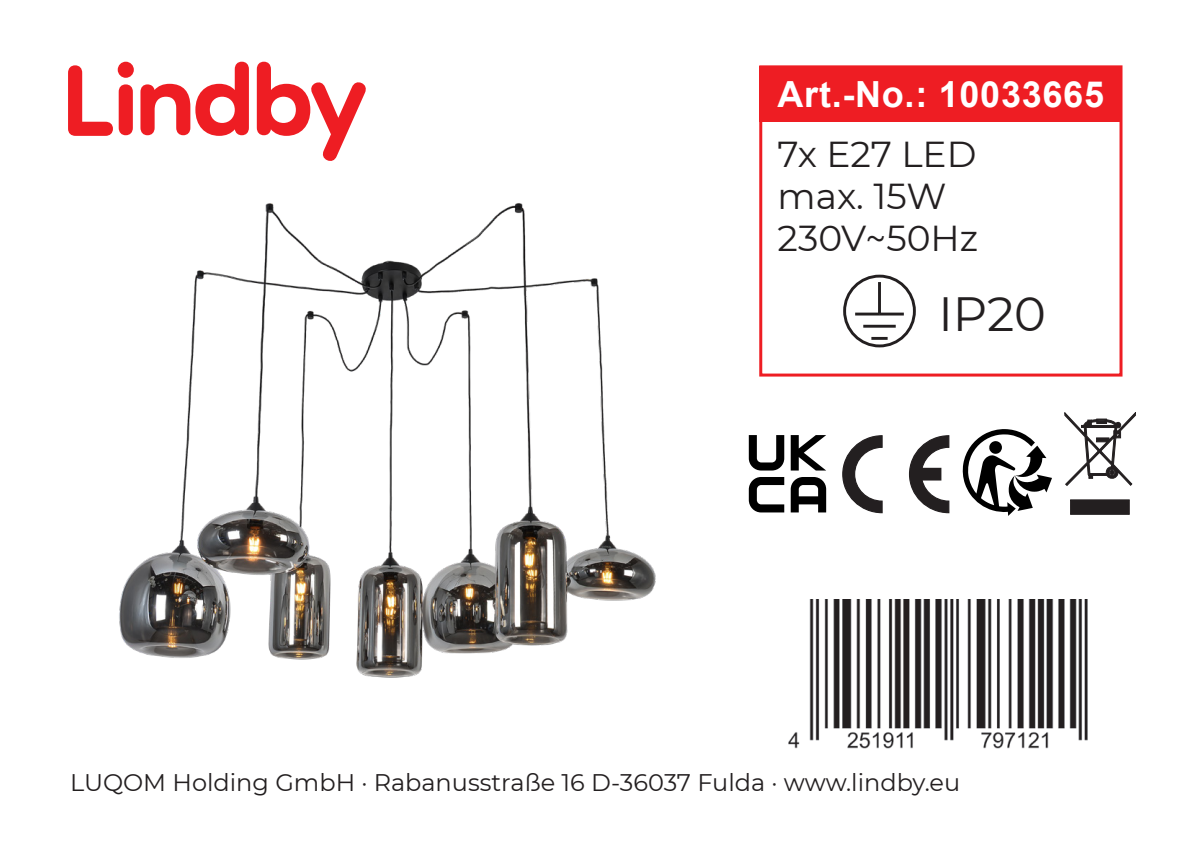
<style>
.page{position:relative;width:1191px;height:851px;background:#fff}
.page>*{position:absolute;margin:0;border:0;box-sizing:border-box;transform-origin:0 0}
.t1{font:48px "Montserrat";color:#231f20}
.t2{font:36px "Montserrat";color:#231f20}
.t3{font:700 36px "Arial";letter-spacing:.02em;color:#fff}
.t4{font:24px "Montserrat";color:#231f20}
</style>
<div class="page">
<img style="left:119px;top:203px;width:537px;height:475px">
<svg style="left:140px;top:62px;width:109px;height:74px"></svg>
<div style="left:119px;top:84px;width:14px;height:51px;background:#ee1d23;border-radius:7px"></div>
<div style="left:118px;top:62px;width:16px;height:16px;background:#ee1d23;border-radius:50%"></div>
<svg style="left:68px;top:65px;width:45px;height:71px"></svg>
<svg style="left:257px;top:62px;width:109px;height:99px"></svg>
<div style="left:759px;top:67px;width:360px;height:55px;background:#ee1d23"></div>
<img style="left:788px;top:599px;width:300px;height:150px">
<svg style="left:1064px;top:412px;width:71px;height:102px"></svg>
<div style="left:759px;top:65px;width:363px;height:311px;border:3px solid #ee1d23"></div>
<div style="left:843px;top:274px;width:73px;height:73px;border:3px solid #231f20;border-radius:50%"></div>
<hr style="left:855px;top:312px;width:49px;height:3px;background:#231f20">
<hr style="left:863px;top:325px;width:32px;height:2px;background:#231f20">
<hr style="left:878px;top:282px;width:3px;height:32px;background:#231f20">
<hr style="left:871px;top:337px;width:16px;height:3px;background:#231f20">
<svg style="left:842px;top:435px;width:41px;height:78px"></svg>
<svg style="left:908px;top:435px;width:42px;height:78px"></svg>
<svg style="left:749px;top:435px;width:35px;height:35px"></svg>
<svg style="left:790px;top:435px;width:36px;height:35px"></svg>
<svg style="left:749px;top:477px;width:35px;height:35px"></svg>
<svg style="left:790px;top:477px;width:36px;height:35px"></svg>
<svg style="left:962px;top:429px;width:90px;height:87px"></svg>
<p class="t3" style="left:777px;top:71px;width:328px">Art.-No.: 10033665</p>
<p class="t2" style="left:777px;top:129px;width:200px">7x E27 LED</p>
<p class="t2" style="left:777px;top:171px;width:170px">max. 15W</p>
<p class="t2" style="left:777px;top:213px;width:202px">230V~50Hz</p>
<p class="t1" style="left:938px;top:280px;width:109px">IP20</p>
<p class="t4" style="left:70px;top:766px;width:891px">LUQOM Holding GmbH · Rabanusstraße 16 D-36037 Fulda · www.lindby.eu</p>
</div>
